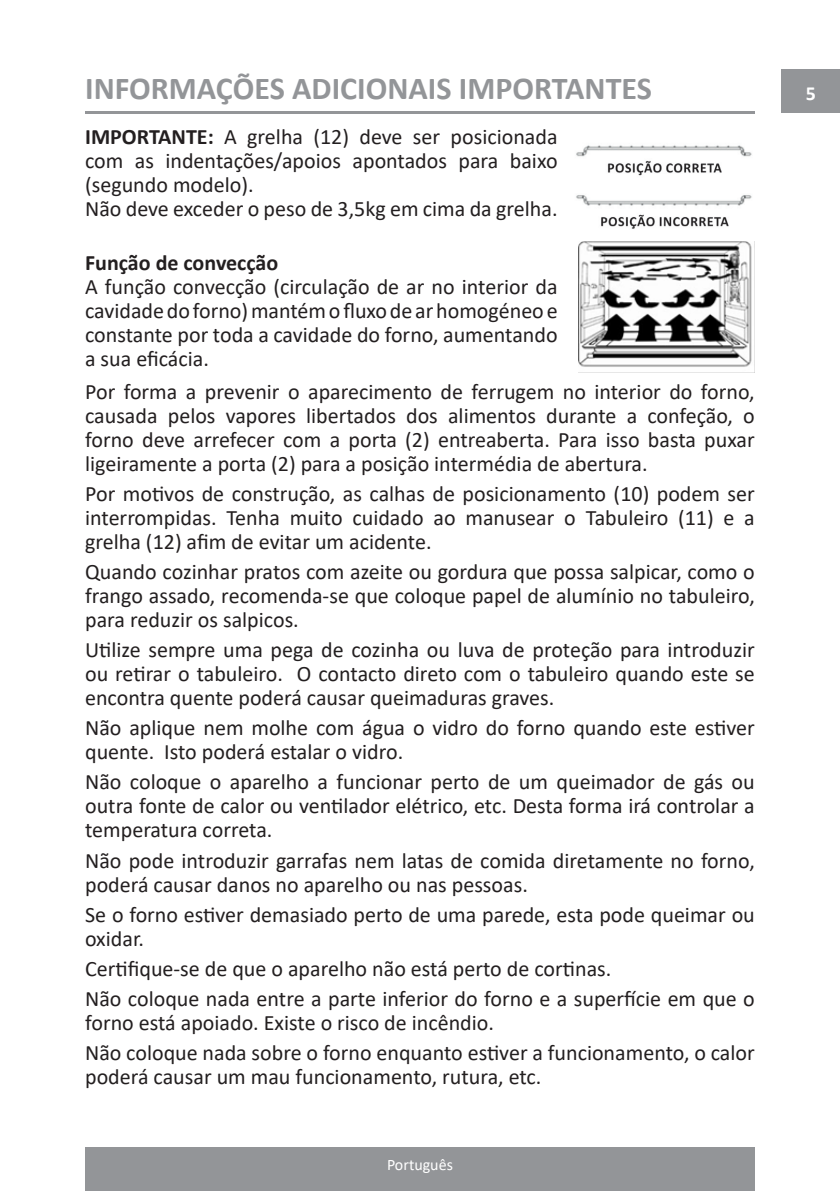
<style>
.page{position:relative;width:840px;height:1191px;background:#fff}
.page>*{position:absolute;margin:0;border:0;box-sizing:border-box;transform-origin:0 0}
.t1{font:700 32px "Calibri";color:#939598}
.Estilo_de_parágrafo{font:22px/24px "Calibri";color:#231f20;text-align:justify}
.Estilo_de_parágrafo-2{font:700 22px "Calibri";color:#231f20}
.t2{font:700 20px "Calibri";color:#fff}
.t3{font:16px "Calibri";color:#fff}
.s1{font-weight:700}
</style>
<div class="page">
<div style="left:85px;top:1147px;width:669px;height:44px;background:#939598"></div>
<div style="left:781px;top:69px;width:58px;height:44px;background:#939598"></div>
<hr style="left:85px;top:111px;width:669px;height:2px;background:#939598">
<img style="left:576px;top:145px;width:176px;height:84px">
<img style="left:578px;top:242px;width:176px;height:131px">
<p class="t1" style="left:85px;top:66px;width:568px">INFORMAÇÕES ADICIONAIS IMPORTANTES</p>
<p class="Estilo_de_parágrafo" style="left:85px;top:124px;width:473px"><span class="s1">IMPORTANTE:</span> A grelha (12) deve ser posicionada com as indentações/apoios apontados para baixo (segundo modelo).</p>
<p class="Estilo_de_parágrafo" style="left:85px;top:196px;width:473px">Não deve exceder o peso de 3,5kg em cima da grelha.</p>
<p class="Estilo_de_parágrafo-2" style="left:85px;top:247px;width:194px">Função de convecção</p>
<p class="Estilo_de_parágrafo" style="left:85px;top:274px;width:473px">A função convecção (circulação de ar no interior da cavidade do forno) mantém o fluxo de ar homogéneo e constante por toda a cavidade do forno, aumentando a sua eficácia.</p>
<p class="Estilo_de_parágrafo" style="left:85px;top:379px;width:670px">Por forma a prevenir o aparecimento de ferrugem no interior do forno, causada pelos vapores libertados dos alimentos durante a confeção, o forno deve arrefecer com a porta (2) entreaberta. Para isso basta puxar ligeiramente a porta (2) para a posição intermédia de abertura.</p>
<p class="Estilo_de_parágrafo" style="left:85px;top:481px;width:670px">Por motivos de construção, as calhas de posicionamento (10) podem ser interrompidas. Tenha muito cuidado ao manusear o Tabuleiro (11) e a grelha (12) afim de evitar um acidente.</p>
<p class="Estilo_de_parágrafo" style="left:85px;top:559px;width:670px">Quando cozinhar pratos com azeite ou gordura que possa salpicar, como o frango assado, recomenda-se que coloque papel de alumínio no tabuleiro, para reduzir os salpicos.</p>
<p class="Estilo_de_parágrafo" style="left:85px;top:637px;width:670px">Utilize sempre uma pega de cozinha ou luva de proteção para introduzir ou retirar o tabuleiro. O contacto direto com o tabuleiro quando este se encontra quente poderá causar queimaduras graves.</p>
<p class="Estilo_de_parágrafo" style="left:85px;top:715px;width:670px">Não aplique nem molhe com água o vidro do forno quando este estiver quente. Isto poderá estalar o vidro.</p>
<p class="Estilo_de_parágrafo" style="left:85px;top:769px;width:670px">Não coloque o aparelho a funcionar perto de um queimador de gás ou outra fonte de calor ou ventilador elétrico, etc. Desta forma irá controlar a temperatura correta.</p>
<p class="Estilo_de_parágrafo" style="left:85px;top:847px;width:670px">Não pode introduzir garrafas nem latas de comida diretamente no forno, poderá causar danos no aparelho ou nas pessoas.</p>
<p class="Estilo_de_parágrafo" style="left:85px;top:901px;width:670px">Se o forno estiver demasiado perto de uma parede, esta pode queimar ou oxidar.</p>
<p class="Estilo_de_parágrafo" style="left:85px;top:955px;width:527px">Certifique-se de que o aparelho não está perto de cortinas.</p>
<p class="Estilo_de_parágrafo" style="left:85px;top:985px;width:670px">Não coloque nada entre a parte inferior do forno e a superfície em que o forno está apoiado. Existe o risco de incêndio.</p>
<p class="Estilo_de_parágrafo" style="left:85px;top:1039px;width:670px">Não coloque nada sobre o forno enquanto estiver a funcionamento, o calor poderá causar um mau funcionamento, rutura, etc.</p>
<p class="t3" style="left:387px;top:1153px;width:67px">Português</p>
<p class="t2" style="left:805px;top:79px;width:12px">5</p>
</div>
